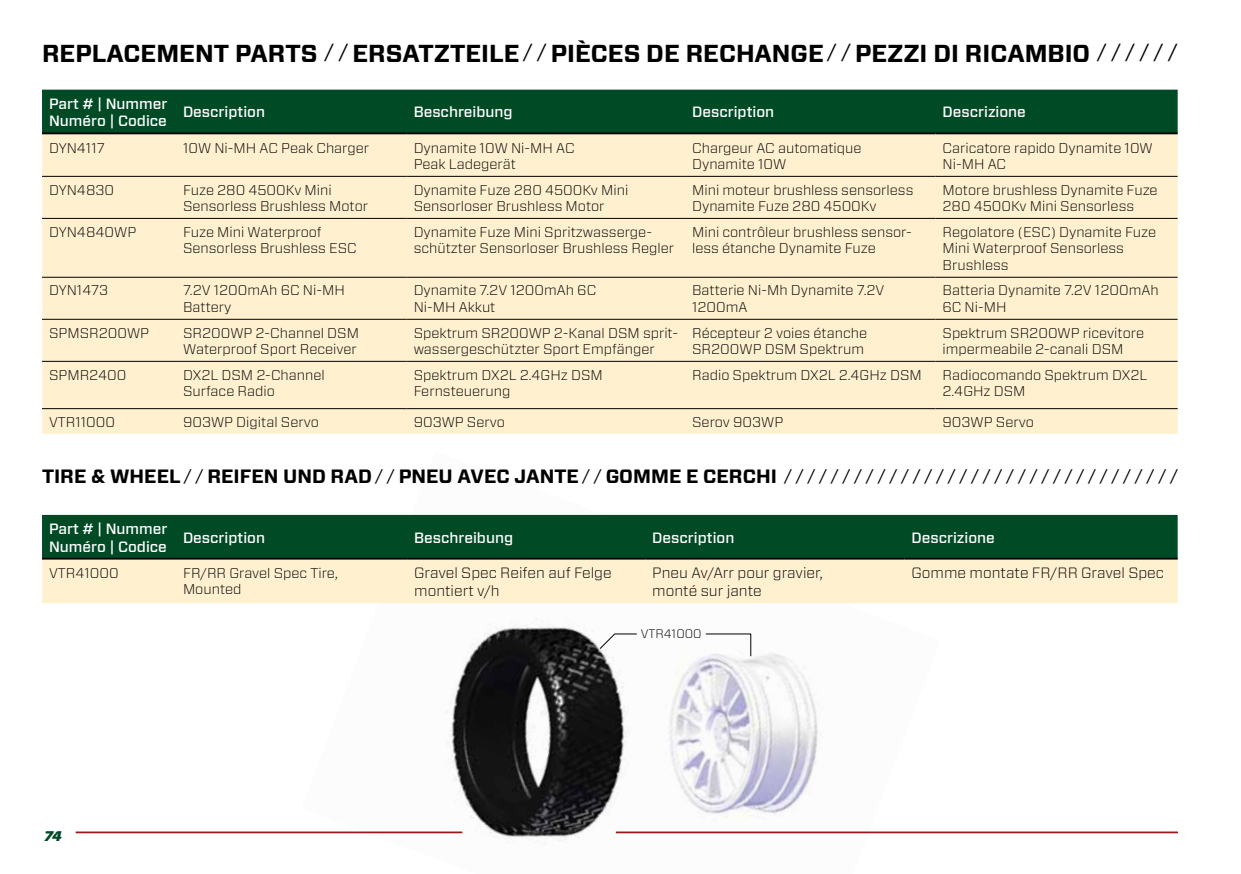
<style>
.page{position:relative;width:1241px;height:874px;background:#fff}
.page>*{position:absolute;margin:0;border:0;box-sizing:border-box;transform-origin:0 0}
.t1{font:700 24.5px "Forza";color:#000}
.t2{font:700 19.25px "Forza";color:#000}
.t3{font:16.62px "Forza";color:#000}
.t4{font:500 14.88px/17.8px "Forza";color:#fff}
.t5{font:300 14.88px/17.8px "Forza";color:#000}
.t6{font:300 14px/16.8px "Forza";color:#000}
.t7{font:italic 900 14px "Forza";color:#004a26}
.t8{font:300 12.25px "Forza";color:#000}
.s1{font-weight:400;font-size:20.12px}
.s2{font-weight:400;font-size:16.62px}
.s3{font-weight:700;font-size:19.25px}
</style>
<div class="page">
<img style="left:301px;top:603px;width:639px;height:238px">
<svg style="left:599px;top:633px;width:38px;height:15px"></svg>
<svg style="left:705px;top:633px;width:46px;height:23px"></svg>
<div style="left:42px;top:90px;width:1135px;height:42px;background:#004a26"></div>
<div style="left:42px;top:134px;width:1135px;height:299px;background:#fff1d0"></div>
<hr style="left:42px;top:132px;width:134px;height:2px;background:#000">
<hr style="left:176px;top:132px;width:230px;height:2px;background:#000">
<hr style="left:406px;top:132px;width:279px;height:2px;background:#000">
<hr style="left:685px;top:132px;width:250px;height:2px;background:#000">
<hr style="left:935px;top:132px;width:242px;height:2px;background:#000">
<hr style="left:42px;top:176px;width:134px;height:1px;background:#000">
<hr style="left:176px;top:176px;width:230px;height:1px;background:#000">
<hr style="left:406px;top:176px;width:279px;height:1px;background:#000">
<hr style="left:685px;top:176px;width:250px;height:1px;background:#000">
<hr style="left:935px;top:176px;width:242px;height:1px;background:#000">
<hr style="left:42px;top:218px;width:134px;height:1px;background:#000">
<hr style="left:176px;top:218px;width:230px;height:1px;background:#000">
<hr style="left:406px;top:218px;width:279px;height:1px;background:#000">
<hr style="left:685px;top:218px;width:250px;height:1px;background:#000">
<hr style="left:935px;top:218px;width:242px;height:1px;background:#000">
<hr style="left:42px;top:277px;width:134px;height:1px;background:#000">
<hr style="left:176px;top:277px;width:230px;height:1px;background:#000">
<hr style="left:406px;top:277px;width:279px;height:1px;background:#000">
<hr style="left:685px;top:277px;width:250px;height:1px;background:#000">
<hr style="left:935px;top:277px;width:242px;height:1px;background:#000">
<hr style="left:42px;top:319px;width:134px;height:1px;background:#000">
<hr style="left:176px;top:319px;width:230px;height:1px;background:#000">
<hr style="left:406px;top:319px;width:279px;height:1px;background:#000">
<hr style="left:685px;top:319px;width:250px;height:1px;background:#000">
<hr style="left:935px;top:319px;width:242px;height:1px;background:#000">
<hr style="left:42px;top:361px;width:134px;height:1px;background:#000">
<hr style="left:176px;top:361px;width:230px;height:1px;background:#000">
<hr style="left:406px;top:361px;width:279px;height:1px;background:#000">
<hr style="left:685px;top:361px;width:250px;height:1px;background:#000">
<hr style="left:935px;top:361px;width:242px;height:1px;background:#000">
<hr style="left:42px;top:408px;width:134px;height:1px;background:#000">
<hr style="left:176px;top:408px;width:230px;height:1px;background:#000">
<hr style="left:406px;top:408px;width:279px;height:1px;background:#000">
<hr style="left:685px;top:408px;width:250px;height:1px;background:#000">
<hr style="left:935px;top:408px;width:242px;height:1px;background:#000">
<div style="left:42px;top:514px;width:1135px;height:43px;background:#004a26"></div>
<div style="left:42px;top:559px;width:1135px;height:44px;background:#fff1d0"></div>
<hr style="left:42px;top:557px;width:134px;height:2px;background:#000">
<hr style="left:176px;top:557px;width:231px;height:2px;background:#000">
<hr style="left:407px;top:557px;width:238px;height:2px;background:#000">
<hr style="left:645px;top:557px;width:259px;height:2px;background:#000">
<hr style="left:904px;top:557px;width:273px;height:2px;background:#000">
<hr style="left:76px;top:831px;width:386px;height:1px;background:#9c171a">
<hr style="left:615px;top:831px;width:562px;height:1px;background:#9c171a">
<h1 class="t1" style="left:42px;top:37px;width:154px">REPLACEMENT</h1>
<h1 class="t1" style="left:235px;top:37px;width:33px">PARTS</h1>
<h1 class="t1" style="left:325px;top:37px;width:59px"><span class="s1">/ /</span>ERSATZTEI</h1>
<h1 class="t1" style="left:489px;top:37px;width:284px">LE <span class="s1">/ /</span> PI ÈCES DE RECHANGE</h1>
<h1 class="t1" style="left:827px;top:37px;width:43px"><span class="s1">/ /</span>PEZZI</h1>
<h1 class="t1" style="left:933px;top:37px;width:246px">DI RICAMBIO <span class="s1">/ / / / / /</span></h1>
<p class="t4" style="left:49px;top:94px;width:120px">Part # | Nummer<br>Numéro | Codice</p>
<p class="t4" style="left:183px;top:103px;width:84px">Description</p>
<p class="t4" style="left:413px;top:103px;width:100px">Beschreibung</p>
<p class="t4" style="left:692px;top:103px;width:84px">Description</p>
<p class="t4" style="left:942px;top:103px;width:85px">Descrizione</p>
<p class="t6" style="left:49px;top:139px;width:57px">DYN4117</p>
<p class="t6" style="left:183px;top:139px;width:188px">10W Ni-MH AC Peak Charger</p>
<p class="t6" style="left:413px;top:139px;width:162px">Dynamite 10W Ni-MH AC<br>Peak Ladegerät</p>
<p class="t6" style="left:692px;top:139px;width:171px">Chargeur AC automatique<br>Dynamite 10W</p>
<p class="t6" style="left:942px;top:139px;width:212px">Caricatore rapido Dynamite 10W<br>Ni-MH AC</p>
<p class="t6" style="left:49px;top:181px;width:67px">DYN4830</p>
<p class="t6" style="left:183px;top:181px;width:187px">Fuze 280 4500Kv Mini<br>Sensorless Brushless Motor</p>
<p class="t6" style="left:413px;top:181px;width:216px">Dynamite Fuze 280 4500Kv Mini<br>Sensorloser Brushless Motor</p>
<p class="t6" style="left:692px;top:181px;width:223px">Mini moteur brushless sensorless<br>Dynamite Fuze 280 4500Kv</p>
<p class="t6" style="left:942px;top:181px;width:217px">Motore brushless Dynamite Fuze<br>280 4500Kv Mini Sensorless</p>
<p class="t6" style="left:49px;top:223px;width:89px">DYN4840WP</p>
<p class="t6" style="left:183px;top:223px;width:175px">Fuze Mini Waterproof<br>Sensorless Brushless ESC</p>
<p class="t6" style="left:413px;top:223px;width:262px">Dynamite Fuze Mini Spritzwasserge&shy;schützter Sensorloser Brushless Regler</p>
<p class="t6" style="left:692px;top:223px;width:221px">Mini contrôleur brushless sensor&shy;less étanche Dynamite Fuze</p>
<p class="t6" style="left:942px;top:223px;width:215px">Regolatore (ESC) Dynamite Fuze<br>Mini Waterproof Sensorless<br>Brushless</p>
<p class="t6" style="left:49px;top:281px;width:61px">DYN1473</p>
<p class="t6" style="left:183px;top:281px;width:163px">7.2V 1200mAh 6C Ni-MH<br>Battery</p>
<p class="t6" style="left:413px;top:281px;width:184px">Dynamite 7.2V 1200mAh 6C<br>Ni-MH Akkut</p>
<p class="t6" style="left:692px;top:281px;width:194px">Batterie Ni-Mh Dynamite 7.2V<br>1200mA</p>
<p class="t6" style="left:942px;top:281px;width:218px">Batteria Dynamite 7.2V 1200mAh<br>6C Ni-MH</p>
<p class="t6" style="left:49px;top:323px;width:102px">SPMSR200WP</p>
<p class="t6" style="left:183px;top:323px;width:177px">SR200WP 2-Channel DSM<br>Waterproof Sport Receiver</p>
<p class="t6" style="left:413px;top:323px;width:266px">Spektrum SR200WP 2-Kanal DSM sprit&shy;wassergeschützter Sport Empfänger</p>
<p class="t6" style="left:692px;top:323px;width:176px">Récepteur 2 voies étanche<br>SR200WP DSM Spektrum</p>
<p class="t6" style="left:942px;top:323px;width:203px">Spektrum SR200WP ricevitore impermeabile 2-canali DSM</p>
<p class="t6" style="left:49px;top:365px;width:79px">SPMR2400</p>
<p class="t6" style="left:183px;top:365px;width:143px">DX2L DSM 2-Channel<br>Surface Radio</p>
<p class="t6" style="left:413px;top:365px;width:191px">Spektrum DX2L 2.4GHz DSM<br>Fernsteuerung</p>
<p class="t6" style="left:692px;top:365px;width:231px">Radio Spektrum DX2L 2.4GHz DSM</p>
<p class="t6" style="left:942px;top:365px;width:206px">Radiocomando Spektrum DX2L<br>2.4GHz DSM</p>
<p class="t6" style="left:49px;top:413px;width:68px">VTR11000</p>
<p class="t6" style="left:183px;top:413px;width:137px">903WP Digital Servo</p>
<p class="t6" style="left:413px;top:413px;width:93px">903WP Servo</p>
<p class="t6" style="left:692px;top:413px;width:93px">Serov 903WP</p>
<p class="t6" style="left:942px;top:413px;width:93px">903WP Servo</p>
<h2 class="t2" style="left:42px;top:463px;width:24px">TIRE</h2>
<h2 class="t2" style="left:91px;top:463px;width:321px">&amp; WHEEL <span class="s2">/ /</span> REIFEN UND RAD <span class="s2">/ /</span> PNE</h2>
<h2 class="t2" style="left:438px;top:463px;width:33px">U AVE</h2>
<h2 class="t2" style="left:496px;top:463px;width:44px">C JANTE</h2>
<p class="t3" style="left:582px;top:463px;width:597px">/ / <span class="s3">GOMME E CERCHI</span> / / / / / / / / / / / / / / / / / / / / / / / / / / / / / / / / / /</p>
<p class="t4" style="left:49px;top:519px;width:120px">Part # | Nummer<br>Numéro | Codice</p>
<p class="t4" style="left:183px;top:528px;width:84px">Description</p>
<p class="t4" style="left:414px;top:528px;width:100px">Beschreibung</p>
<p class="t4" style="left:652px;top:528px;width:84px">Description</p>
<p class="t4" style="left:911px;top:528px;width:85px">Descrizione</p>
<p class="t6" style="left:49px;top:563px;width:71px">VTR41000</p>
<p class="t6" style="left:183px;top:563px;width:156px">FR/RR Gravel Spec Tire,<br>Mounted</p>
<p class="t5" style="left:414px;top:563px;width:199px">Gravel Spec Reifen auf Felge montiert v/h</p>
<p class="t5" style="left:652px;top:563px;width:172px">Pneu Av/Arr pour gravier, monté sur jante</p>
<p class="t5" style="left:911px;top:563px;width:254px">Gomme montate FR/RR Gravel Spec</p>
<p class="t7" style="left:44px;top:826px;width:19px">74</p>
<p class="t8" style="left:640px;top:625px;width:62px">VTR41000</p>
</div>
